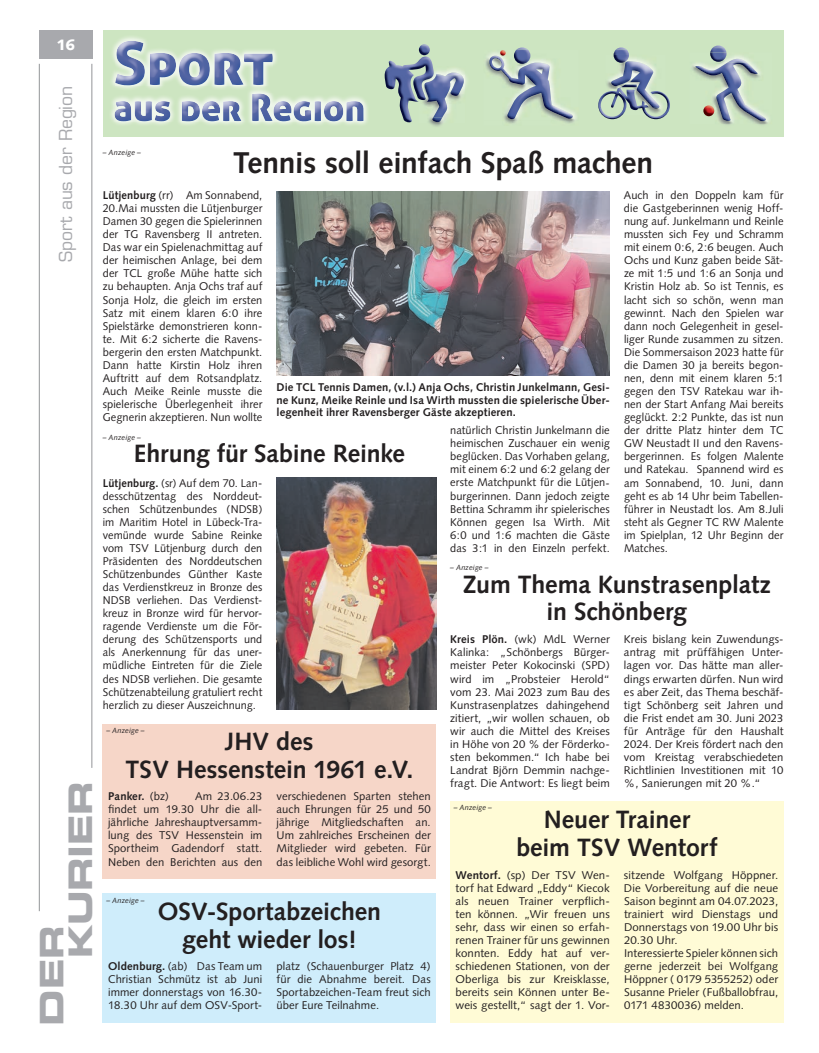
<style>
.page{position:relative;width:819px;height:1053px;background:#fff}
.page>*{position:absolute;margin:0;border:0;box-sizing:border-box;transform-origin:0 0}
.t1{font:32.5px/28.9px "Eurostile LT Std Bold Ex 2";letter-spacing:-.01em;color:#a8a9ad}
.t2{font:700 30px "Syntax LT Std";letter-spacing:-.01em;color:#231f20}
.t3{font:700 25px/27.5px "Syntax LT Std";letter-spacing:-.005em;color:#231f20;text-align:center}
.t4{font:17.5px "Eurostile LT Std";letter-spacing:-.005em;color:#a8a9ad}
.t5{font:900 15px "Syntax LT Std";color:#fff}
.t6{font:11.25px/13px "Syntax";letter-spacing:.005em;color:#231f20;text-align:justify}
.t7{font:700 11.25px/12.5px "Syntax LT Std";letter-spacing:.01em;color:#231f20;text-align:justify}
.t8{font:700 11.25px "Syntax";letter-spacing:.01em;color:#231f20}
.t9{font:italic 7.5px "Syntax LT Std";letter-spacing:.015em;color:#231f20}
.s1{font-weight:700}
.s2{font-weight:400}
</style>
<div class="page">
<div style="left:450px;top:801px;width:333px;height:221px;background:#fffbd6"></div>
<div style="left:103px;top:724px;width:333px;height:154px;background:#f6d6c8"></div>
<div style="left:103px;top:893px;width:333px;height:129px;background:#cfedfb"></div>
<hr style="left:39px;top:64px;width:1px;height:847px;background:#939598">
<hr style="left:92px;top:64px;width:1px;height:703px;background:#939598">
<div style="left:39px;top:30px;width:53px;height:29px;background:#a8a9ad"></div>
<div style="left:103px;top:30px;width:680px;height:106px;background:#cde5c1"></div>
<img style="left:111px;top:37px;width:257px;height:88px">
<img style="left:115px;top:41px;width:158px;height:44px">
<img style="left:115px;top:93px;width:248px;height:28px">
<svg style="left:712px;top:45px;width:12px;height:3px"></svg>
<img style="left:710px;top:48px;width:16px;height:4px">
<img style="left:692px;top:52px;width:78px;height:73px">
<img style="left:695px;top:63px;width:70px;height:58px">
<svg style="left:727px;top:59px;width:31px;height:15px"></svg>
<svg style="left:713px;top:70px;width:3px;height:6px"></svg>
<svg style="left:703px;top:105px;width:11px;height:11px"></svg>
<svg style="left:616px;top:47px;width:10px;height:3px"></svg>
<img style="left:613px;top:50px;width:16px;height:5px">
<img style="left:606px;top:55px;width:40px;height:32px">
<img style="left:611px;top:61px;width:45px;height:26px">
<img style="left:598px;top:87px;width:72px;height:31px">
<svg style="left:621px;top:85px;width:15px;height:2px"></svg>
<img style="left:505px;top:121px;width:69px;height:3px">
<img style="left:485px;top:51px;width:92px;height:70px">
<img style="left:489px;top:56px;width:83px;height:63px">
<svg style="left:516px;top:47px;width:11px;height:3px"></svg>
<img style="left:514px;top:50px;width:16px;height:14px">
<svg style="left:491px;top:50px;width:14px;height:22px"></svg>
<svg style="left:419px;top:44px;width:11px;height:11px"></svg>
<img style="left:465px;top:75px;width:2px;height:12px">
<img style="left:429px;top:68px;width:36px;height:59px">
<img style="left:446px;top:72px;width:15px;height:3px">
<img style="left:433px;top:75px;width:13px;height:32px">
<svg style="left:434px;top:74px;width:13px;height:5px"></svg>
<svg style="left:433px;top:107px;width:9px;height:15px"></svg>
<img style="left:384px;top:57px;width:49px;height:65px">
<img style="left:276px;top:191px;width:333px;height:185px">
<img style="left:276px;top:477px;width:160px;height:232px">
<p class="t5" style="left:56px;top:36px;width:20px">16</p>
<p class="t4" style="left:55px;top:262px;width:178px;rotate:-90deg">Sport aus der Region</p>
<p class="t1" style="left:37px;top:958px;width:179px;text-indent:-67px;rotate:-90deg">DER<br>KURIER</p>
<p class="t9" style="left:103px;top:147px;width:40px">– Anzeige –</p>
<p class="t2" style="left:233px;top:146px;width:421px">Tennis soll einfach Spaß machen</p>
<p class="t6" style="left:103px;top:188px;width:161px"><span class="s1">Lütjenburg</span> (rr) Am Sonnabend, 20.Mai mussten die Lütjenburger Damen 30 gegen die Spielerinnen der TG Ravensberg II antreten.<br>Das war ein Spielenachmittag auf der heimischen Anlage, bei dem der TCL große Mühe hatte sich zu behaupten. Anja Ochs traf auf Sonja Holz, die gleich im ersten Satz mit einem klaren 6:0 ihre Spielstärke demonstrieren konn&shy;te. Mit 6:2 sicherte die Ravens&shy;bergerin den ersten Matchpunkt.<br>Dann hatte Kirstin Holz ihren Auftritt auf dem Rotsandplatz.<br>Auch Meike Reinle musste die spielerische Überlegenheit ihrer Gegnerin akzeptieren. Nun wollte</p>
<p class="t6" style="left:450px;top:424px;width:161px">natürlich Christin Junkelmann die heimischen Zuschauer ein wenig beglücken. Das Vorhaben gelang, mit einem 6:2 und 6:2 gelang der erste Matchpunkt für die Lütjen&shy;burgerinnen. Dann jedoch zeigte Bettina Schramm ihr spielerisches Können gegen Isa Wirth. Mit 6:0 und 1:6 machten die Gäste das 3:1 in den Einzeln perfekt.</p>
<p class="t6" style="left:624px;top:188px;width:161px">Auch in den Doppeln kam für die Gastgeberinnen wenig Hoff&shy;nung auf. Junkelmann und Reinle mussten sich Fey und Schramm mit einem 0:6, 2:6 beugen. Auch Ochs und Kunz gaben beide Sät&shy;ze mit 1:5 und 1:6 an Sonja und Kristin Holz ab. So ist Tennis, es lacht sich so schön, wenn man gewinnt. Nach den Spielen war dann noch Gelegenheit in gesel&shy;liger Runde zusammen zu sitzen.<br>Die Sommersaison 2023 hatte für die Damen 30 ja bereits begon&shy;nen, denn mit einem klaren 5:1 gegen den TSV Ratekau war ih&shy;nen der Start Anfang Mai bereits geglückt. 2:2 Punkte, das ist nun der dritte Platz hinter dem TC GW Neustadt II und den Ravens&shy;bergerinnen. Es folgen Malente und Ratekau. Spannend wird es am Sonnabend, 10. Juni, dann geht es ab 14 Uhr beim Tabellen&shy;führer in Neustadt los. Am 8.Juli steht als Gegner TC RW Malente im Spielplan, 12 Uhr Beginn der Matches.</p>
<p class="t7" style="left:276px;top:381px;width:335px">Die TCL Tennis Damen, (v.l.) Anja Ochs, Christin Junkelmann, Gesi&shy;ne Kunz, Meike Reinle und Isa Wirth mussten die spielerische Über&shy;legenheit ihrer Ravensberger Gäste akzeptieren.</p>
<p class="t9" style="left:103px;top:433px;width:40px">– Anzeige –</p>
<p class="t3" style="left:134px;top:440px;width:272px">Ehrung für Sabine Reinke</p>
<p class="t6" style="left:103px;top:476px;width:161px"><span class="s1">Lütjenburg.</span> (sr) Auf dem 70. Lan&shy;desschützentag des Norddeut&shy;schen Schützenbundes (NDSB) im Maritim Hotel in Lübeck-Tra&shy;vemünde wurde Sabine Reinke vom TSV Lütjenburg durch den Präsidenten des Norddeutschen Schützenbundes Günther Kaste das Verdienstkreuz in Bronze des NDSB verliehen. Das Verdienst&shy;kreuz in Bronze wird für hervor&shy;ragende Verdienste um die För&shy;derung des Schützensports und als Anerkennung für das uner&shy;müdliche Eintreten für die Ziele des NDSB verliehen. Die gesamte Schützenabteilung gratuliert recht herzlich zu dieser Auszeichnung.</p>
<p class="t9" style="left:450px;top:563px;width:40px">– Anzeige –</p>
<p class="t3" style="left:463px;top:570px;width:309px">Zum Thema Kunstrasenplatz in Schönberg</p>
<p class="t6" style="left:450px;top:633px;width:161px"><span class="s1">Kreis Plön.</span> (wk) MdL Werner Kalinka: „Schönbergs Bürger&shy;meister Peter Kokocinski (SPD) wird im „Probsteier Herold“ vom 23. Mai 2023 zum Bau des Kunstrasenplatzes dahingehend zitiert, „wir wollen schauen, ob wir auch die Mittel des Kreises in Höhe von 20 % der Förderko&shy;sten bekommen.“ Ich habe bei Landrat Björn Demmin nachge&shy;fragt. Die Antwort: Es liegt beim</p>
<p class="t6" style="left:624px;top:633px;width:161px">Kreis bislang kein Zuwendungs&shy;antrag mit prüffähigen Unter&shy;lagen vor. Das hätte man aller&shy;dings erwarten dürfen. Nun wird es aber Zeit, das Thema beschäf&shy;tigt Schönberg seit Jahren und die Frist endet am 30. Juni 2023 für Anträge für den Haushalt 2024. Der Kreis fördert nach den vom Kreistag verabschiedeten Richtlinien Investitionen mit 10 %, Sanierungen mit 20 %.“</p>
<p class="t9" style="left:106px;top:726px;width:40px">– Anzeige –</p>
<p class="t3" style="left:125px;top:728px;width:289px">JHV des<br>TSV Hessenstein 1961 e.V.</p>
<p class="t8" style="left:108px;top:789px;width:62px">Panker. <span class="s2">(bz)</span></p>
<p class="t6" style="left:108px;top:789px;width:156px;text-indent:87px">Am 23.06.23 findet um 19.30 Uhr die all&shy;jährliche Jahreshauptversamm&shy;lung des TSV Hessenstein im Sportheim Gadendorf statt.<br>Neben den Berichten aus den</p>
<p class="t6" style="left:276px;top:789px;width:156px">verschiedenen Sparten stehen auch Ehrungen für 25 und 50 jährige Mitgliedschaften an.<br>Um zahlreiches Erscheinen der Mitglieder wird gebeten. Für das leibliche Wohl wird gesorgt.</p>
<p class="t3" style="left:158px;top:898px;width:225px">OSV-Sportabzeichen geht wieder los!</p>
<p class="t6" style="left:108px;top:959px;width:156px"><span class="s1">Oldenburg.</span> (ab) Das Team um Christian Schmütz ist ab Juni immer donnerstags von 16.30- 18.30 Uhr auf dem OSV-Sport-</p>
<p class="t6" style="left:276px;top:959px;width:156px">platz (Schauenburger Platz 4) für die Abnahme bereit. Das Sportabzeichen-Team freut sich über Eure Teilnahme.</p>
<p class="t9" style="left:454px;top:803px;width:40px">– Anzeige –</p>
<p class="t3" style="left:516px;top:805px;width:202px">Neuer Trainer beim TSV Wentorf</p>
<p class="t6" style="left:455px;top:868px;width:156px"><span class="s1">Wentorf.</span> (sp) Der TSV Wen&shy;torf hat Edward „Eddy“ Kiecok als neuen Trainer verpflich&shy;ten können. „Wir freuen uns sehr, dass wir einen so erfah&shy;renen Trainer für uns gewinnen konnten. Eddy hat auf ver&shy;schiedenen Stationen, von der Oberliga bis zur Kreisklasse, bereits sein Können unter Be&shy;weis gestellt,“ sagt der 1. Vor-</p>
<p class="t6" style="left:624px;top:868px;width:156px;text-align:left">sitzende Wolfgang Höppner.<br>Die Vorbereitung auf die neue<br>Saison beginnt am 04.07.2023, trainiert wird Dienstags und<br>Donnerstags von 19.00 Uhr bis<br>20.30 Uhr.<br>Interessierte Spieler können sich gerne jederzeit bei Wolfgang<br>Höppner ( 0179 5355252) oder<br>Susanne Prieler (Fußballobfrau,<br>0171 4830036) melden.</p>
<p class="t9" style="left:106px;top:895px;width:40px">– Anzeige –</p>
</div>
